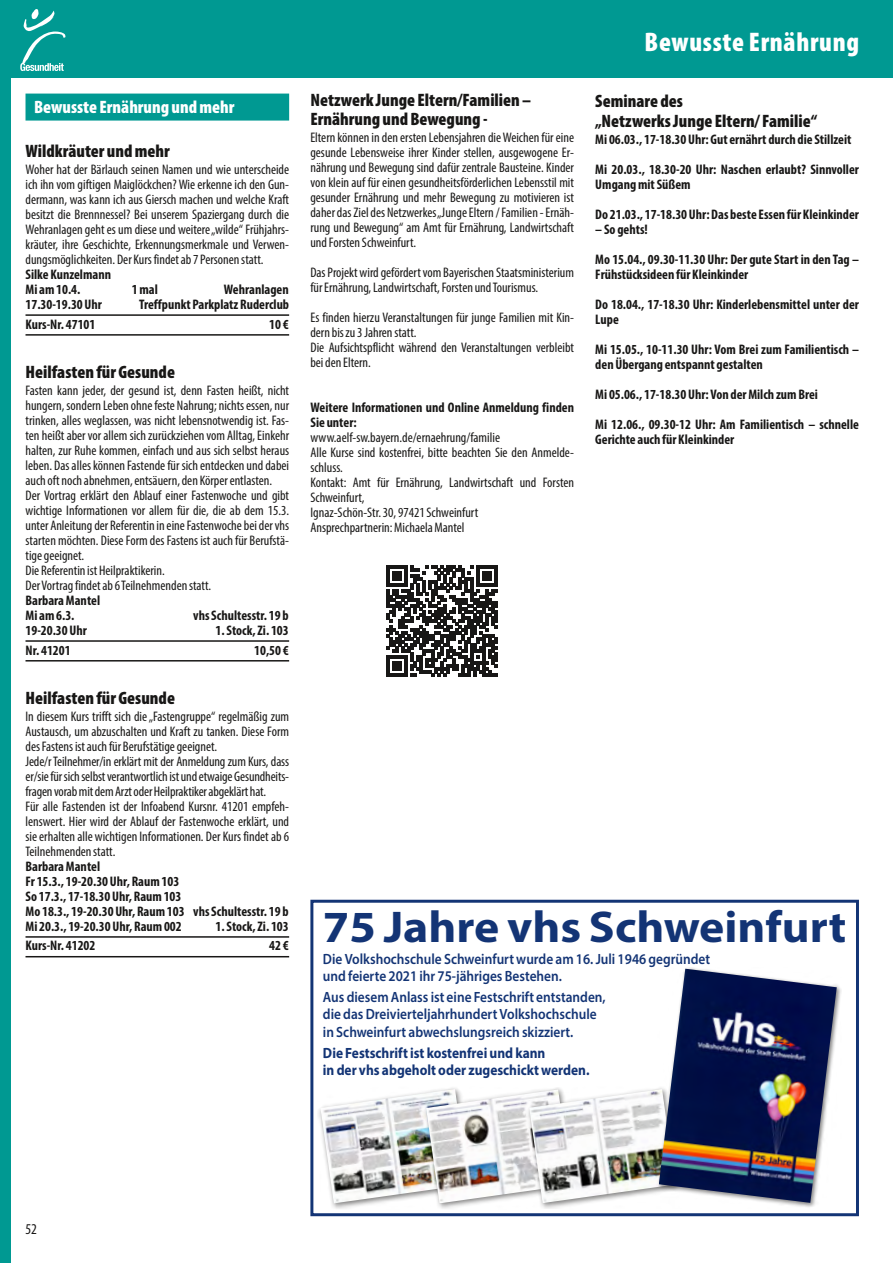
<style>
.page{position:relative;width:893px;height:1263px;background:#fff}
.page>*{position:absolute;margin:0;border:0;box-sizing:border-box;transform-origin:0 0}
.t1{font:700 44.7px "Myriad Pro";color:#133475;scale:1.07 1}
.t2{font:900 condensed 27px "Myriad Pro";letter-spacing:.025em;color:#fff}
.t3{font:900 condensed 18px/19.5px "Myriad Pro";color:#181716}
.t4{font:900 condensed 18px "Myriad Pro";color:#fff}
.t5{font:condensed 15px "Myriad Pro";color:#181716}
.t6{font:600 14.85px/17.1px "Myriad Pro";color:#133475;scale:.9 1}
.t7{font:700 14.85px/17.1px "Myriad Pro";color:#133475;scale:.9 1}
.t8{font:condensed 13.8px/15px "Myriad Pro";color:#181716}
.t9{font:700 condensed 13.8px/15px "Myriad Pro";color:#181716}
</style>
<div class="page">
<div style="left:0;top:0;width:893px;height:77px;background:#009992"></div>
<svg style="left:20px;top:9px;width:45px;height:62px"></svg>
<div style="left:0;top:0;width:11px;height:1263px;background:#009992"></div>
<div style="left:26px;top:94px;width:263px;height:27px;background:#009992"></div>
<hr style="left:26px;top:314px;width:263px;height:2px;background:#181716">
<hr style="left:26px;top:334px;width:263px;height:2px;background:#181716">
<hr style="left:26px;top:640px;width:263px;height:2px;background:#181716">
<hr style="left:26px;top:660px;width:263px;height:1px;background:#181716">
<hr style="left:26px;top:936px;width:263px;height:2px;background:#181716">
<hr style="left:26px;top:956px;width:263px;height:1px;background:#181716">
<svg style="left:387px;top:565px;width:111px;height:111px"></svg>
<div style="left:317px;top:1086px;width:158px;height:124px;background:#181716;opacity:.55"></div>
<img style="left:320px;top:1089px;width:103px;height:114px">
<div style="left:423px;top:1087px;width:155px;height:122px;background:#181716;opacity:.55"></div>
<img style="left:426px;top:1089px;width:100px;height:114px">
<div style="left:526px;top:1086px;width:156px;height:123px;background:#181716;opacity:.55"></div>
<img style="left:529px;top:1089px;width:127px;height:114px">
<div style="left:656px;top:966px;width:186px;height:242px;background:#181716;opacity:.55"></div>
<img style="left:659px;top:969px;width:178px;height:234px">
<div style="left:310px;top:900px;width:549px;height:316px;border:3px solid #133475"></div>
<h3 class="t4" style="left:34px;top:96px;width:202px">Bewusste Ernährung und mehr</h3>
<h3 class="t3" style="left:26px;top:141px;width:146px">Wildkräuter und mehr</h3>
<p class="t8" style="left:26px;top:162px;width:265px;text-align:justify">Woher hat der Bärlauch seinen Namen und wie unterscheide ich ihn vom giftigen Maiglöckchen? Wie erkenne ich den Gun&shy;dermann, was kann ich aus Giersch machen und welche Kraft besitzt die Brennnessel? Bei unserem Spaziergang durch die Wehranlagen geht es um diese und weitere „wilde“ Frühjahrs&shy;kräuter, ihre Geschichte, Erkennungsmerkmale und Verwen&shy;dungsmöglichkeiten. Der Kurs findet ab 7 Personen statt.</p>
<p class="t9" style="left:26px;top:267px;width:87px">Silke Kunzelmann<br>Mi am 10.4.</p>
<p class="t9" style="left:132px;top:282px;width:28px">1 mal</p>
<p class="t9" style="left:224px;top:282px;width:66px">Wehranlagen</p>
<p class="t9" style="left:26px;top:297px;width:78px">17.30-19.30 Uhr</p>
<p class="t9" style="left:139px;top:297px;width:152px">Treffpunkt Parkplatz Ruderclub</p>
<p class="t9" style="left:26px;top:316px;width:71px">Kurs-Nr. 47101</p>
<p class="t9" style="left:269px;top:316px;width:21px">10 €</p>
<h3 class="t3" style="left:26px;top:362px;width:151px">Heilfasten für Gesunde</h3>
<p class="t8" style="left:26px;top:383px;width:265px">Fasten kann jeder, der gesund ist, denn Fasten heißt, nicht hungern, sondern Leben ohne feste Nahrung; nichts essen, nur trinken, alles weglassen, was nicht lebensnotwendig ist. Fas&shy;ten heißt aber vor allem sich zurückziehen vom Alltag, Einkehr halten, zur Ruhe kommen, einfach und aus sich selbst heraus leben. Das alles können Fastende für sich entdecken und dabei auch oft noch abnehmen, entsäuern, den Körper entlasten.<br>Der Vortrag erklärt den Ablauf einer Fastenwoche und gibt wichtige Informationen vor allem für die, die ab dem 15.3. unter Anleitung der Referentin in eine Fastenwoche bei der vhs starten möchten. Diese Form des Fastens ist auch für Berufstä&shy;tige geeignet.<br>Die Referentin ist Heilpraktikerin.<br>Der Vortrag findet ab 6 Teilnehmenden statt.</p>
<p class="t9" style="left:26px;top:593px;width:76px">Barbara Mantel<br>Mi am 6.3.</p>
<p class="t9" style="left:193px;top:608px;width:97px">vhs Schultesstr. 19 b</p>
<p class="t9" style="left:26px;top:623px;width:63px">19-20.30 Uhr</p>
<p class="t9" style="left:216px;top:623px;width:75px">1. Stock, Zi. 103</p>
<p class="t9" style="left:26px;top:642px;width:47px">Nr. 41201</p>
<p class="t9" style="left:254px;top:642px;width:36px">10,50 €</p>
<h3 class="t3" style="left:26px;top:688px;width:151px">Heilfasten für Gesunde</h3>
<p class="t8" style="left:26px;top:709px;width:265px">In diesem Kurs trifft sich die „Fastengruppe“ regelmäßig zum Austausch, um abzuschalten und Kraft zu tanken. Diese Form des Fastens ist auch für Berufstätige geeignet.<br>Jede/r Teilnehmer/in erklärt mit der Anmeldung zum Kurs, dass er/sie für sich selbst verantwortlich ist und etwaige Gesundheits&shy;fragen vorab mit dem Arzt oder Heilpraktiker abgeklärt hat.<br>Für alle Fastenden ist der Infoabend Kursnr. 41201 empfeh&shy;lenswert. Hier wird der Ablauf der Fastenwoche erklärt, und sie erhalten alle wichtigen Informationen. Der Kurs findet ab 6<br>Teilnehmenden statt.</p>
<p class="t9" style="left:26px;top:859px;width:265px">Barbara Mantel<br>Fr 15.3., 19-20.30 Uhr, Raum 103<br>So 17.3., 17-18.30 Uhr, Raum 103<br>Mo 18.3., 19-20.30 Uhr, Raum 103 vhs Schultesstr. 19 b<br>Mi 20.3., 19-20.30 Uhr, Raum 002</p>
<p class="t9" style="left:216px;top:919px;width:75px">1. Stock, Zi. 103</p>
<p class="t9" style="left:26px;top:938px;width:71px">Kurs-Nr. 41202</p>
<p class="t9" style="left:269px;top:938px;width:21px">42 €</p>
<h3 class="t3" style="left:310px;top:89px;width:222px">Netzwerk Junge Eltern/Familien –<br>Ernährung und Bewegung -</h3>
<p class="t8" style="left:310px;top:130px;width:265px;text-align:justify">Eltern können in den ersten Lebensjahren die Weichen für eine gesunde Lebensweise ihrer Kinder stellen, ausgewogene Er&shy;nährung und Bewegung sind dafür zentrale Bausteine. Kinder von klein auf für einen gesundheitsförderlichen Lebensstil mit gesunder Ernährung und mehr Bewegung zu motivieren ist daher das Ziel des Netzwerkes „Junge Eltern / Familien - Ernäh&shy;rung und Bewegung“ am Amt für Ernährung, Landwirtschaft und Forsten Schweinfurt.</p>
<p class="t8" style="left:310px;top:265px;width:265px">Das Projekt wird gefördert vom Bayerischen Staatsministerium für Ernährung, Landwirtschaft, Forsten und Tourismus.</p>
<p class="t8" style="left:310px;top:310px;width:265px">Es finden hierzu Veranstaltungen für junge Familien mit Kin&shy;dern bis zu 3 Jahren statt.<br>Die Aufsichtspflicht während den Veranstaltungen verbleibt bei den Eltern.</p>
<p class="t9" style="left:310px;top:400px;width:265px">Weitere Informationen und Online Anmeldung finden<br>Sie unter:</p>
<p class="t8" style="left:310px;top:430px;width:265px">www.aelf-sw.bayern.de/ernaehrung/familie<br>Alle Kurse sind kostenfrei, bitte beachten Sie den Anmelde&shy;schluss.<br>Kontakt: Amt für Ernährung, Landwirtschaft und Forsten Schweinfurt,<br>Ignaz-Schön-Str. 30, 97421 Schweinfurt<br>Ansprechpartnerin: Michaela Mantel</p>
<h2 class="t2" style="left:645px;top:25px;width:216px">Bewusste Ernährung</h2>
<h3 class="t3" style="left:595px;top:91px;width:223px">Seminare des<br>„Netzwerks Junge Eltern/ Familie“</h3>
<p class="t9" style="left:595px;top:124px;width:265px;line-height:30px">Mi 06.03., 17-18.30 Uhr: Gut ernährt durch die Stillzeit<br>Mi 20.03., 18.30-20 Uhr: Naschen erlaubt? Sinnvoller</p>
<p class="t9" style="left:595px;top:169px;width:265px;line-height:30px">Umgang mit Süßem<br>Do 21.03., 17-18.30 Uhr: Das beste Essen für Kleinkinder</p>
<p class="t9" style="left:595px;top:214px;width:265px;line-height:30px">– So gehts!<br>Mo 15.04., 09.30-11.30 Uhr: Der gute Start in den Tag –</p>
<p class="t9" style="left:595px;top:259px;width:265px;line-height:30px">Frühstücksideen für Kleinkinder<br>Do 18.04., 17-18.30 Uhr: Kinderlebensmittel unter der</p>
<p class="t9" style="left:595px;top:304px;width:265px;line-height:30px">Lupe<br>Mi 15.05., 10-11.30 Uhr: Vom Brei zum Familientisch –</p>
<p class="t9" style="left:595px;top:349px;width:265px;line-height:30px">den Übergang entspannt gestalten<br>Mi 05.06., 17-18.30 Uhr: Von der Milch zum Brei<br>Mi 12.06., 09.30-12 Uhr: Am Familientisch – schnelle</p>
<p class="t9" style="left:595px;top:431px;width:141px">Gerichte auch für Kleinkinder</p>
<h1 class="t1" style="left:323px;top:898px;width:491px">75 Jahre vhs Schweinfurt</h1>
<p class="t6" style="left:323px;top:950px;width:432px">Die Volkshochschule Schweinfurt wurde am 16. Juli 1946 gegründet und feierte 2021 ihr 75-jähriges Bestehen.</p>
<p class="t6" style="left:323px;top:988px;width:316px">Aus diesem Anlass ist eine Festschrift entstanden, die das Dreivierteljahrhundert Volkshochschule in Schweinfurt abwechslungsreich skizziert.</p>
<p class="t7" style="left:323px;top:1044px;width:298px">Die Festschrift ist kostenfrei und kann<br>in der vhs abgeholt oder zugeschickt werden.</p>
<p class="t5" style="left:26px;top:1220px;width:13px">52</p>
</div>
